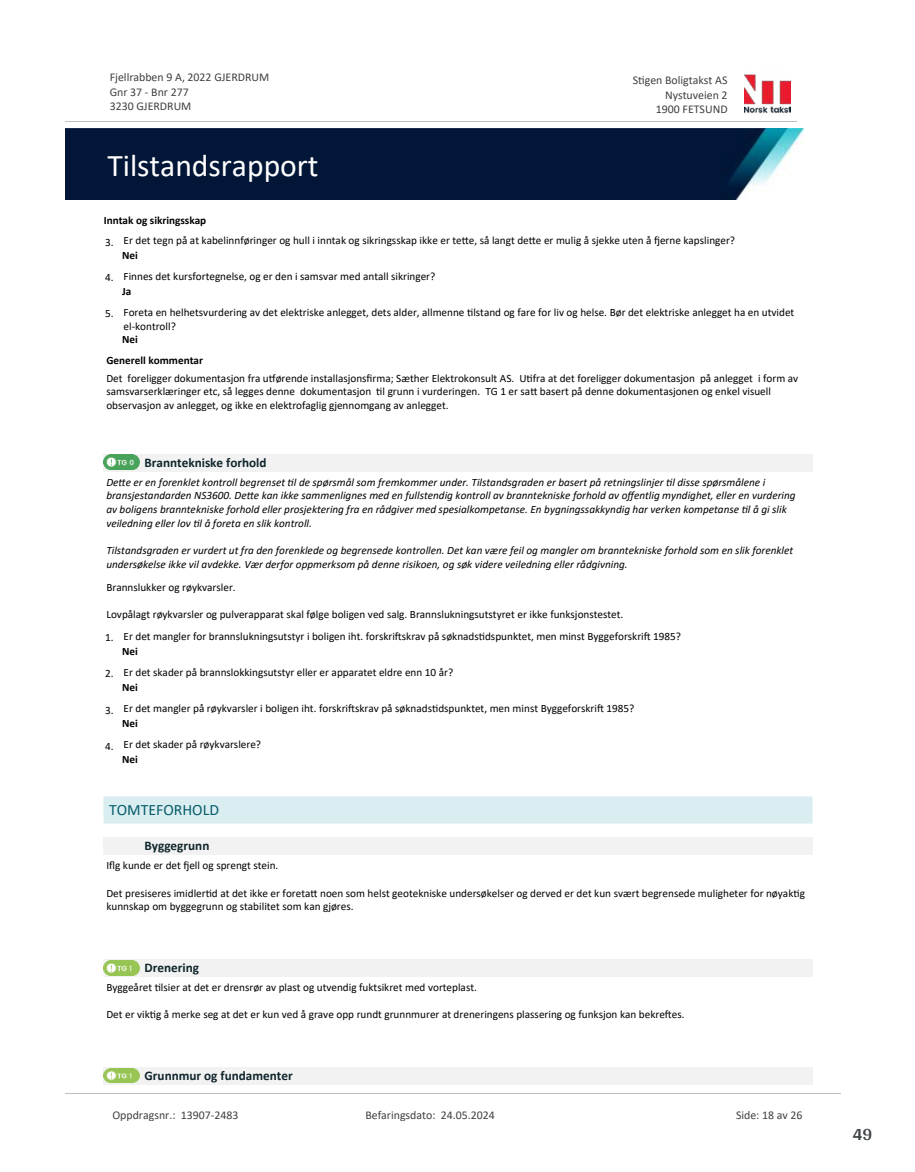
<style>
.page{position:relative;width:915px;height:1172px;background:#fff}
.page>*{position:absolute;margin:0;border:0;box-sizing:border-box;transform-origin:0 0}
.t1{font:31.65px "Calibri";color:#fff}
.t2{font:700 18px "Arya";color:#414749}
.t3{font:15.75px "Calibri";color:#065c69}
.t4{font:700 13.2px "Calibri";color:#0f252c}
.t5{font:11.85px/14.5px "Calibri";color:#404040}
.t6{font:11.25px/13.6px "Calibri";color:#000}
.t7{font:italic 11.25px/13.6px "Calibri";color:#000}
.t8{font:700 11.25px "Calibri";color:#000}
</style>
<div class="page">
<div style="left:104px;top:454px;width:708px;height:17px;background:#f2f2f2"></div>
<svg style="left:107px;top:454px;width:29px;height:16px"></svg>
<img style="left:104px;top:455px;width:35px;height:14px">
<div style="left:104px;top:797px;width:708px;height:26px;background:#daeef2"></div>
<hr style="left:104px;top:796px;width:708px;height:1px;background:#eaf5f7">
<hr style="left:104px;top:823px;width:708px;height:1px;background:#eaf5f7">
<div style="left:104px;top:837px;width:708px;height:17px;background:#f2f2f2"></div>
<div style="left:104px;top:959px;width:708px;height:17px;background:#f2f2f2"></div>
<svg style="left:107px;top:975px;width:29px;height:1px"></svg>
<img style="left:104px;top:960px;width:35px;height:15px">
<div style="left:104px;top:1067px;width:708px;height:17px;background:#f2f2f2"></div>
<img style="left:104px;top:1068px;width:35px;height:15px">
<img style="left:744px;top:74px;width:46px;height:40px">
<hr style="left:65px;top:121px;width:731px;height:1px;background:#c0c0c0">
<img style="left:65px;top:129px;width:738px;height:71px">
<hr style="left:65px;top:1093px;width:775px;height:1px;background:#c0c0c0">
<p class="t5" style="left:110px;top:70px;width:161px">Fjellrabben 9 A, 2022 GJERDRUM<br>Gnr 37 - Bnr 277<br>3230 GJERDRUM</p>
<p class="t5" style="left:632px;top:73px;width:96px">S琀椀gen Boligtakst AS</p>
<p class="t5" style="left:664px;top:87px;width:64px">Nystuveien 2</p>
<p class="t5" style="left:655px;top:102px;width:73px">1900 FETSUND</p>
<h1 class="t1" style="left:107px;top:143px;width:213px">Tilstandsrapport</h1>
<p class="t8" style="left:104px;top:212px;width:104px">Inntak og sikringsskap</p>
<p class="t6" style="left:105px;top:233px;width:631px">3. Er det tegn på at kabelinnføringer og hull i inntak og sikringsskap ikke er te琀琀e, så langt de琀琀e er mulig å sjekke uten å 昀樀erne kapslinger?</p>
<p class="t8" style="left:122px;top:247px;width:17px">Nei</p>
<p class="t6" style="left:105px;top:269px;width:332px">4. Finnes det kursfortegnelse, og er den i samsvar med antall sikringer?</p>
<p class="t8" style="left:122px;top:283px;width:11px">Ja</p>
<p class="t6" style="left:123px;top:305px;width:672px;text-indent:-19px">5. Foreta en helhetsvurdering av det elektriske anlegget, dets alder, allmenne 琀椀lstand og fare for liv og helse. Bør det elektriske anlegget ha en utvidet el-kontroll?</p>
<p class="t8" style="left:122px;top:332px;width:17px">Nei</p>
<p class="t6" style="left:106px;top:371px;width:693px">Det foreligger dokumentasjon fra u琀昀ørende installasjons昀椀rma; Sæther Elektrokonsult AS. U琀椀fra at det foreligger dokumentasjon på anlegget i form av samsvarserklæringer etc, så legges denne dokumentasjon 琀椀l grunn i vurderingen. TG 1 er sa琀琀 basert på denne dokumentasjonen og enkel visuell observasjon av anlegget, og ikke en elektrofaglig gjennomgang av anlegget.</p>
<p class="t8" style="left:106px;top:352px;width:98px">Generell kommentar</p>
<p class="t4" style="left:144px;top:453px;width:123px">Branntekniske forhold</p>
<p class="t7" style="left:106px;top:475px;width:690px">De琀琀e er en forenklet kontroll begrenset 琀椀l de spørsmål som fremkommer under. Tilstandsgraden er basert på retningslinjer 琀椀l disse spørsmålene i bransjestandarden NS3600. De琀琀e kan ikke sammenlignes med en fullstendig kontroll av branntekniske forhold av o昀昀entlig myndighet, eller en vurdering av boligens branntekniske forhold eller prosjektering fra en rådgiver med spesialkompetanse. En bygningssakkyndig har verken kompetanse 琀椀l å gi slik veiledning eller lov 琀椀l å foreta en slik kontroll.</p>
<p class="t7" style="left:106px;top:543px;width:688px">Tilstandsgraden er vurdert ut fra den forenklede og begrensede kontrollen. Det kan være feil og mangler om branntekniske forhold som en slik forenklet undersøkelse ikke vil avdekke. Vær derfor oppmerksom på denne risikoen, og søk videre veiledning eller rådgivning.</p>
<p class="t6" style="left:106px;top:580px;width:131px">Brannslukker og røykvarsler.</p>
<p class="t6" style="left:106px;top:607px;width:518px">Lovpålagt røykvarsler og pulverapparat skal følge boligen ved salg. Brannslukningsutstyret er ikke funksjonstestet.</p>
<p class="t6" style="left:105px;top:629px;width:577px">1. Er det mangler for brannslukningsutstyr i boligen iht. forskri昀琀skrav på søknads琀椀dspunktet, men minst Byggeforskri昀琀 1985?</p>
<p class="t8" style="left:122px;top:643px;width:17px">Nei</p>
<p class="t6" style="left:105px;top:665px;width:349px">2. Er det skader på brannslokkingsutstyr eller er apparatet eldre enn 10 år?</p>
<p class="t8" style="left:122px;top:679px;width:17px">Nei</p>
<p class="t6" style="left:105px;top:701px;width:530px">3. Er det mangler på røykvarsler i boligen iht. forskri昀琀skrav på søknads琀椀dspunktet, men minst Byggeforskri昀琀 1985?</p>
<p class="t8" style="left:122px;top:715px;width:17px">Nei</p>
<p class="t6" style="left:105px;top:738px;width:157px">4. Er det skader på røykvarslere?</p>
<p class="t8" style="left:122px;top:752px;width:17px">Nei</p>
<h3 class="t3" style="left:109px;top:799px;width:112px">TOMTEFORHOLD</h3>
<p class="t4" style="left:144px;top:836px;width:66px">Byggegrunn</p>
<p class="t6" style="left:106px;top:858px;width:173px">I昀氀g kunde er det 昀樀ell og sprengt stein.</p>
<p class="t6" style="left:106px;top:886px;width:699px">Det presiseres imidler琀椀d at det ikke er foreta琀琀 noen som helst geotekniske undersøkelser og derved er det kun svært begrensede muligheter for nøyak琀椀g kunnskap om byggegrunn og stabilitet som kan gjøres.</p>
<p class="t4" style="left:144px;top:958px;width:56px">Drenering</p>
<p class="t6" style="left:106px;top:980px;width:372px">Byggeåret 琀椀lsier at det er drensrør av plast og utvendig fuktsikret med vorteplast.</p>
<p class="t6" style="left:106px;top:1007px;width:579px">Det er vik琀椀g å merke seg at det er kun ved å grave opp rundt grunnmurer at dreneringens plassering og funksjon kan bekre昀琀es.</p>
<p class="t4" style="left:144px;top:1066px;width:150px">Grunnmur og fundamenter</p>
<p class="t5" style="left:112px;top:1107px;width:127px">Oppdragsnr.: 13907-2483</p>
<p class="t5" style="left:365px;top:1107px;width:131px">Befaringsdato: 24.05.2024</p>
<p class="t5" style="left:735px;top:1107px;width:68px">Side: 18 av 26</p>
<h2 class="t2" style="left:852px;top:1123px;width:21px">49</h2>
</div>
